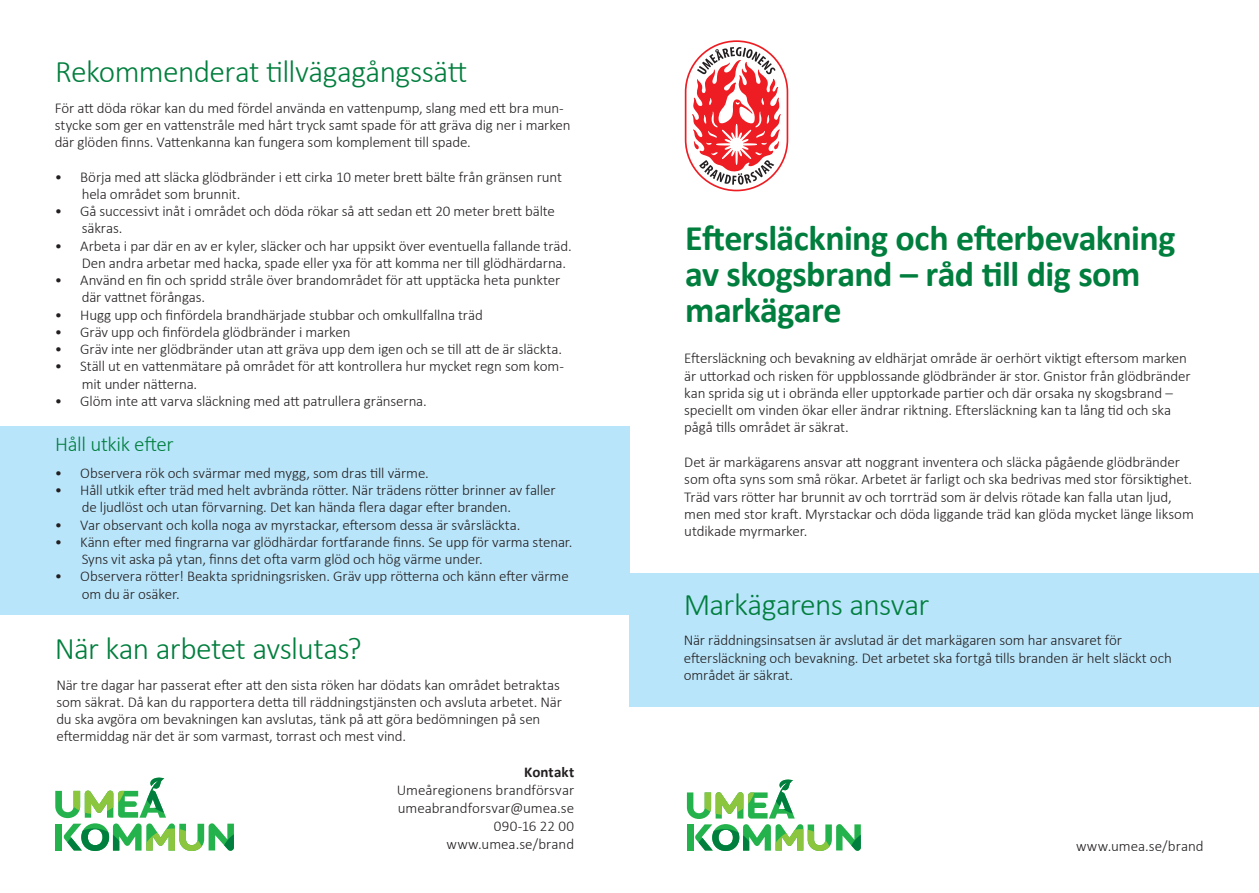
<style>
.page{position:relative;width:1259px;height:893px;background:#fff}
.page>*{position:absolute;margin:0;border:0;box-sizing:border-box;transform-origin:0 0}
.t1{font:700 36px/36px "Calibri";letter-spacing:-.015em;color:#007e3d}
.t2{font:300 31.5px "Calibri";letter-spacing:-.02em;color:#007e3d}
.t3{font:300 21px "Calibri";letter-spacing:-.02em;color:#007e3d}
.t4{font:300 15px/17.2px "Calibri";letter-spacing:-.01em;color:#231f20}
.t5{font:700 15px "Calibri";letter-spacing:.005em;color:#231f20}
</style>
<div class="page">
<svg style="left:685px;top:40px;width:103px;height:151px"></svg>
<svg style="left:687px;top:780px;width:174px;height:71px"></svg>
<svg style="left:55px;top:778px;width:179px;height:73px"></svg>
<div style="left:629px;top:573px;width:630px;height:133px;background:#b9e5fa"></div>
<div style="left:0;top:426px;width:629px;height:188px;background:#b9e5fa"></div>
<h2 class="t2" style="left:55px;top:52px;width:413px">Rekommenderat tillvägagångssätt</h2>
<p class="t4" style="left:55px;top:99px;width:517px">För att döda rökar kan du med fördel använda en vattenpump, slang med ett bra mun&shy;stycke som ger en vattenstråle med hårt tryck samt spade för att gräva dig ner i marken där glöden finns. Vattenkanna kan fungera som komplement till spade.</p>
<p class="t4" style="left:82px;top:168px;width:482px;text-indent:-27px">• Börja med att släcka glödbränder i ett cirka 10 meter brett bälte från gränsen runt hela området som brunnit.</p>
<p class="t4" style="left:82px;top:202px;width:475px;text-indent:-27px">• Gå successivt inåt i området och döda rökar så att sedan ett 20 meter brett bälte säkras.</p>
<p class="t4" style="left:82px;top:237px;width:491px;text-indent:-27px">• Arbeta i par där en av er kyler, släcker och har uppsikt över eventuella fallande träd.<br>Den andra arbetar med hacka, spade eller yxa för att komma ner till glödhärdarna.</p>
<p class="t4" style="left:82px;top:271px;width:480px;text-indent:-27px">• Använd en fin och spridd stråle över brandområdet för att upptäcka heta punkter där vattnet förångas.</p>
<p class="t4" style="left:55px;top:306px;width:430px">• Hugg upp och finfördela brandhärjade stubbar och omkullfallna träd</p>
<p class="t4" style="left:55px;top:323px;width:297px">• Gräv upp och finfördela glödbränder i marken</p>
<p class="t4" style="left:55px;top:340px;width:509px">• Gräv inte ner glödbränder utan att gräva upp dem igen och se till att de är släckta.</p>
<p class="t4" style="left:82px;top:358px;width:484px;text-indent:-27px">• Ställ ut en vattenmätare på området för att kontrollera hur mycket regn som kom&shy;mit under nätterna.</p>
<p class="t4" style="left:55px;top:392px;width:373px">• Glöm inte att varva släckning med att patrullera gränserna.</p>
<h3 class="t3" style="left:55px;top:431px;width:120px">Håll utkik efter</h3>
<p class="t4" style="left:55px;top:464px;width:375px">• Observera rök och svärmar med mygg, som dras till värme.</p>
<p class="t4" style="left:82px;top:481px;width:475px;text-indent:-27px">• Håll utkik efter träd med helt avbrända rötter. När trädens rötter brinner av faller de ljudlöst och utan förvarning. Det kan hända flera dagar efter branden.</p>
<p class="t4" style="left:55px;top:516px;width:467px">• Var observant och kolla noga av myrstackar, eftersom dessa är svårsläckta.</p>
<p class="t4" style="left:82px;top:533px;width:492px;text-indent:-27px">• Känn efter med fingrarna var glödhärdar fortfarande finns. Se upp för varma stenar.<br>Syns vit aska på ytan, finns det ofta varm glöd och hög värme under.</p>
<p class="t4" style="left:82px;top:567px;width:488px;text-indent:-27px">• Observera rötter! Beakta spridningsrisken. Gräv upp rötterna och känn efter värme om du är osäker.</p>
<h2 class="t2" style="left:55px;top:629px;width:308px">När kan arbetet avslutas?</h2>
<p class="t4" style="left:56px;top:676px;width:507px">När tre dagar har passerat efter att den sista röken har dödats kan området betraktas som säkrat. Då kan du rapportera detta till räddningstjänsten och avsluta arbetet. När du ska avgöra om bevakningen kan avslutas, tänk på att göra bedömningen på sen eftermiddag när det är som varmast, torrast och mest vind.</p>
<p class="t5" style="left:524px;top:762px;width:51px">Kontakt</p>
<p class="t4" style="left:397px;top:781px;width:179px;line-height:18px;text-align:right">Umeåregionens brandförsvar umeabrandforsvar@umea.se<br>090-16 22 00 www.umea.se/brand</p>
<h1 class="t1" style="left:685px;top:219px;width:491px">Eftersläckning och efterbevakning av skogsbrand – råd till dig som markägare</h1>
<p class="t4" style="left:684px;top:350px;width:508px">Eftersläckning och bevakning av eldhärjat område är oerhört viktigt eftersom marken är uttorkad och risken för uppblossande glödbränder är stor. Gnistor från glödbränder kan sprida sig ut i obrända eller upptorkade partier och där orsaka ny skogsbrand – speciellt om vinden ökar eller ändrar riktning. Eftersläckning kan ta lång tid och ska pågå tills området är säkrat.</p>
<p class="t4" style="left:684px;top:453px;width:511px">Det är markägarens ansvar att noggrant inventera och släcka pågående glödbränder som ofta syns som små rökar. Arbetet är farligt och ska bedrivas med stor försiktighet.<br>Träd vars rötter har brunnit av och torrträd som är delvis rötade kan falla utan ljud, men med stor kraft. Myrstackar och döda liggande träd kan glöda mycket länge liksom utdikade myrmarker.</p>
<h2 class="t2" style="left:684px;top:585px;width:247px">Markägarens ansvar</h2>
<p class="t4" style="left:684px;top:631px;width:489px">När räddningsinsatsen är avslutad är det markägaren som har ansvaret för eftersläckning och bevakning. Det arbetet ska fortgå tills branden är helt släckt och området är säkrat.</p>
<p class="t4" style="left:1076px;top:837px;width:129px">www.umea.se/brand</p>
</div>
